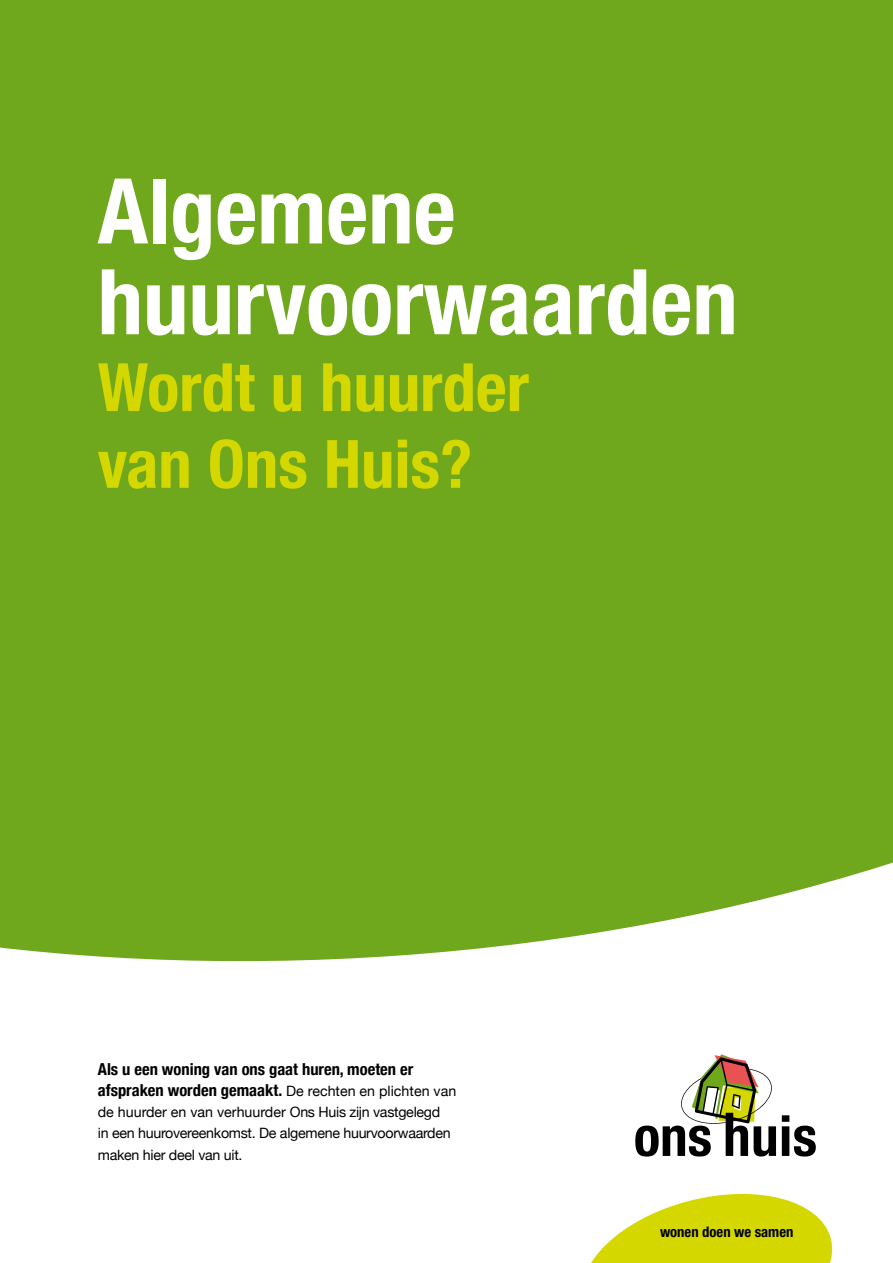
<style>
.page{position:relative;width:893px;height:1263px;background:#fff}
.page>*{position:absolute;margin:0;border:0;box-sizing:border-box;transform-origin:0 0}
.t1{font:700 condensed 90.75px/90.8px "Helvetica Neue LT Std";color:#fff}
.t2{font:700 condensed 66.75px/76.8px "Helvetica Neue LT Std";color:#d4d700}
.t3{font:700 condensed 16.5px/21.3px "Helvetica Neue";color:#000}
.t4{font:700 condensed 14.7px "Helvetica Neue LT Std";color:#000}
.t5{font:14.25px/21.3px "Helvetica Neue";letter-spacing:-.02em;color:#000}
.s1{font-weight:400;font-stretch:normal;font-size:14.25px}
</style>
<div class="page">
<div style="left:0;top:0;width:893px;height:962px;background:#70a81d"></div>
<svg style="left:635px;top:1054px;width:141px;height:102px"></svg>
<svg style="left:782px;top:1115px;width:34px;height:41px"></svg>
<svg style="left:591px;top:1193px;width:242px;height:70px"></svg>
<h1 class="t1" style="left:98px;top:165px;width:642px">Algemene huurvoorwaarden</h1>
<h2 class="t2" style="left:98px;top:348px;width:433px">Wordt u huurder van Ons Huis?</h2>
<p class="t3" style="left:98px;top:1057px;width:360px">Als u een woning van ons gaat huren, moeten er afspraken worden gemaakt. <span class="s1">De rechten en plichten van</span></p>
<p class="t5" style="left:98px;top:1101px;width:354px">de huurder en van verhuurder Ons Huis zijn vastgelegd in een huurovereenkomst. De algemene huurvoorwaarden maken hier deel van uit.</p>
<p class="t4" style="left:660px;top:1223px;width:135px">wonen doen we samen</p>
</div>
